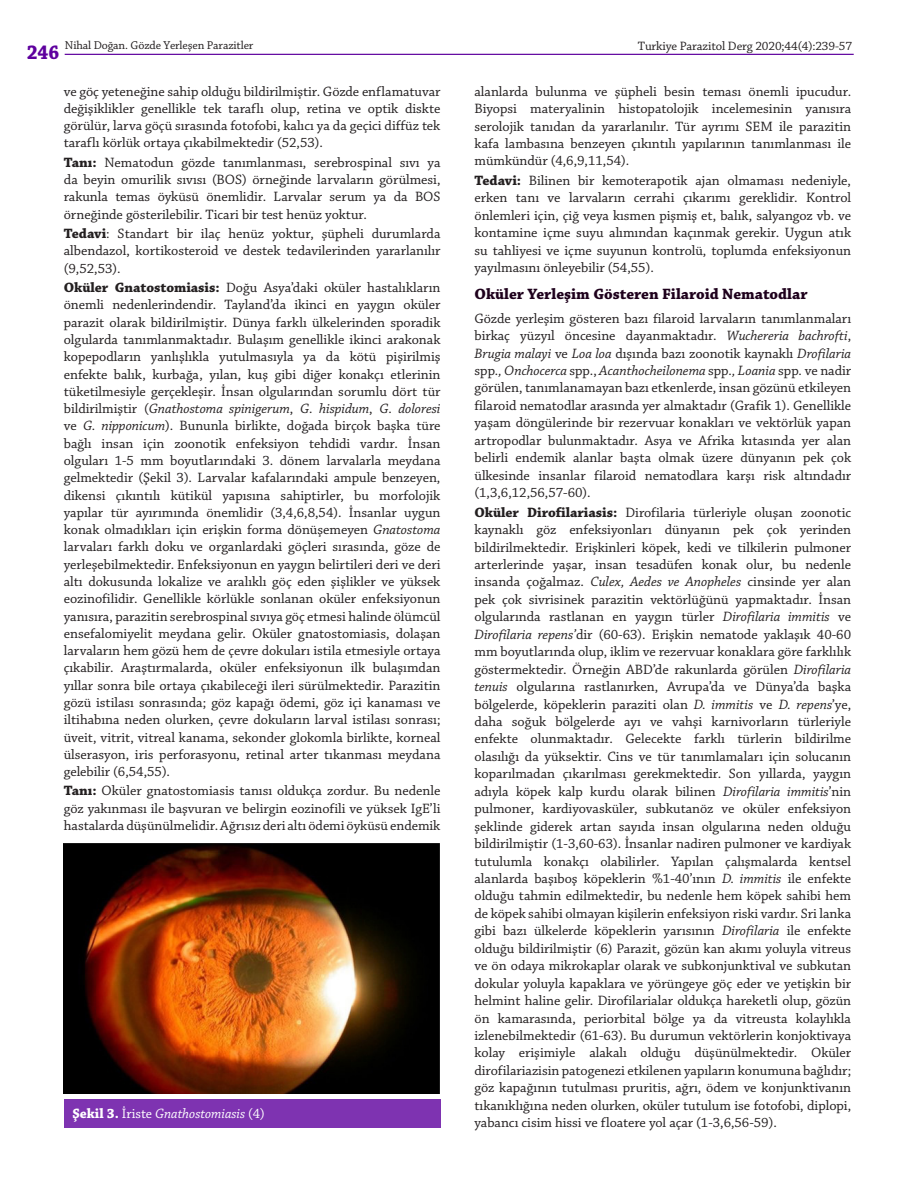
<style>
.page{position:relative;width:915px;height:1191px;background:#fff}
.page>*{position:absolute;margin:0;border:0;box-sizing:border-box;transform-origin:0 0}
.t1{font:700 21px "Chaparral Pro";color:#5e009e;scale:.92 1}
.BOLD{font:700 15.75px "Chaparral Pro";color:#1e001c}
.YAZI{font:14.25px/17.4px "Chaparral Pro";letter-spacing:-.005em;color:#231f20;text-align:justify}
.RESIM-ALTI{font:italic 14.25px "Chaparral Pro";color:#fff}
.t2{font:12.75px "Chaparral Pro";letter-spacing:-.01em;color:#231f20}
.t3{font:12px "Chaparral Pro";letter-spacing:-.01em;color:#231f20}
.s1{font-weight:700}
.s2{font-style:italic}
.s3{font-weight:700;font-style:normal}
.s4{font-style:normal}
</style>
<div class="page">
<hr style="left:65px;top:54px;width:788px;height:1px;background:#5e009e">
<div style="left:64px;top:1098px;width:376px;height:29px;background:#7e33b1"></div>
<img style="left:64px;top:843px;width:376px;height:250px">
<p class="t3" style="left:65px;top:39px;width:190px">Nihal Doğan. Gözde Yerleşen Parazitler</p>
<p class="t2" style="left:637px;top:39px;width:216px">Turkiye Parazitol Derg 2020;44(4):239-57</p>
<h1 class="t1" style="left:27px;top:40px;width:37px">246</h1>
<p class="YAZI" style="left:64px;top:83px;width:378px">ve göç yeteneğine sahip olduğu bildirilmiştir. Gözde enflamatuvar değişiklikler genellikle tek taraflı olup, retina ve optik diskte görülür, larva göçü sırasında fotofobi, kalıcı ya da geçici diffüz tek taraflı körlük ortaya çıkabilmektedir (52,53).</p>
<p class="YAZI" style="left:64px;top:154px;width:378px"><span class="s1">Tanı:</span> Nematodun gözde tanımlanması, serebrospinal sıvı ya da beyin omurilik sıvısı (BOS) örneğinde larvaların görülmesi, rakunla temas öyküsü önemlidir. Larvalar serum ya da BOS örneğinde gösterilebilir. Ticari bir test henüz yoktur.</p>
<p class="YAZI" style="left:64px;top:225px;width:378px"><span class="s1">Tedavi</span>: Standart bir ilaç henüz yoktur, şüpheli durumlarda albendazol, kortikosteroid ve destek tedavilerinden yararlanılır (9,52,53).</p>
<p class="YAZI" style="left:64px;top:279px;width:378px"><span class="s1">Oküler Gnatostomiasis:</span> Doğu Asya’daki oküler hastalıkların önemli nedenlerindendir. Tayland’da ikinci en yaygın oküler parazit olarak bildirilmiştir. Dünya farklı ülkelerinden sporadik olgularda tanımlanmaktadır. Bulaşım genellikle ikinci arakonak kopepodların yanlışlıkla yutulmasıyla ya da kötü pişirilmiş enfekte balık, kurbağa, yılan, kuş gibi diğer konakçı etlerinin tüketilmesiyle gerçekleşir. İnsan olgularından sorumlu dört tür bildirilmiştir (<span class="s2">Gnathostoma spinigerum</span>, <span class="s2">G. hispidum</span>, <span class="s2">G. doloresi </span>ve <span class="s2">G. nipponicum</span>). Bununla birlikte, doğada birçok başka türe bağlı insan için zoonotik enfeksiyon tehdidi vardır. İnsan olguları 1-5 mm boyutlarındaki 3. dönem larvalarla meydana gelmektedir (Şekil 3). Larvalar kafalarındaki ampule benzeyen, dikensi çıkıntılı kütikül yapısına sahiptirler, bu morfolojik yapılar tür ayırımında önemlidir (3,4,6,8,54). İnsanlar uygun konak olmadıkları için erişkin forma dönüşemeyen <span class="s2">Gnatostoma </span>larvaları farklı doku ve organlardaki göçleri sırasında, göze de yerleşebilmektedir. Enfeksiyonun en yaygın belirtileri deri ve deri altı dokusunda lokalize ve aralıklı göç eden şişlikler ve yüksek eozinofilidir. Genellikle körlükle sonlanan oküler enfeksiyonun yanısıra, parazitin serebrospinal sıvıya göç etmesi halinde ölümcül ensefalomiyelit meydana gelir. Oküler gnatostomiasis, dolaşan larvaların hem gözü hem de çevre dokuları istila etmesiyle ortaya çıkabilir. Araştırmalarda, oküler enfeksiyonun ilk bulaşımdan yıllar sonra bile ortaya çıkabileceği ileri sürülmektedir. Parazitin gözü istilası sonrasında; göz kapağı ödemi, göz içi kanaması ve iltihabına neden olurken, çevre dokuların larval istilası sonrası; üveit, vitrit, vitreal kanama, sekonder glokomla birlikte, korneal ülserasyon, iris perforasyonu, retinal arter tıkanması meydana gelebilir (6,54,55).</p>
<p class="YAZI" style="left:64px;top:783px;width:378px"><span class="s1">Tanı:</span> Oküler gnatostomiasis tanısı oldukça zordur. Bu nedenle göz yakınması ile başvuran ve belirgin eozinofili ve yüksek IgE’li hastalarda düşünülmelidir. Ağrısız deri altı ödemi öyküsü endemik</p>
<p class="RESIM-ALTI" style="left:72px;top:1106px;width:194px"><span class="s3">Şekil 3.</span> <span class="s4">İriste</span> Gnathostomiasis <span class="s4">(4)</span></p>
<p class="YAZI" style="left:474px;top:83px;width:378px">alanlarda bulunma ve şüpheli besin teması önemli ipucudur.<br>Biyopsi materyalinin histopatolojik incelemesinin yanısıra serolojik tanıdan da yararlanılır. Tür ayrımı SEM ile parazitin kafa lambasına benzeyen çıkıntılı yapılarının tanımlanması ile mümkündür (4,6,9,11,54).</p>
<p class="YAZI" style="left:474px;top:172px;width:378px"><span class="s1">Tedavi:</span> Bilinen bir kemoterapotik ajan olmaması nedeniyle, erken tanı ve larvaların cerrahi çıkarımı gereklidir. Kontrol önlemleri için, çiğ veya kısmen pişmiş et, balık, salyangoz vb. ve kontamine içme suyu alımından kaçınmak gerekir. Uygun atık su tahliyesi ve içme suyunun kontrolü, toplumda enfeksiyonun yayılmasını önleyebilir (54,55).</p>
<p class="BOLD" style="left:474px;top:285px;width:334px">Oküler Yerleşim Gösteren Filaroid Nematodlar</p>
<p class="YAZI" style="left:474px;top:310px;width:378px">Gözde yerleşim gösteren bazı filaroid larvaların tanımlanmaları birkaç yüzyıl öncesine dayanmaktadır. <span class="s2">Wuchereria bachrofti</span>, <span class="s2">Brugia malayi</span> ve <span class="s2">Loa loa</span> dışında bazı zoonotik kaynaklı <span class="s2">Drofilaria </span>spp<span class="s2">., Onchocerca</span> spp., <span class="s2">Acanthocheilonema</span> spp<span class="s2">., Loania</span> spp<span class="s2">.</span> ve nadir görülen, tanımlanamayan bazı etkenlerde, insan gözünü etkileyen filaroid nematodlar arasında yer almaktadır (Grafik 1). Genellikle yaşam döngülerinde bir rezervuar konakları ve vektörlük yapan artropodlar bulunmaktadır. Asya ve Afrika kıtasında yer alan belirli endemik alanlar başta olmak üzere dünyanın pek çok ülkesinde insanlar filaroid nematodlara karşı risk altındadır (1,3,6,12,56,57-60).</p>
<p class="YAZI" style="left:474px;top:504px;width:378px"><span class="s1">Oküler Dirofilariasis:</span> Dirofilaria türleriyle oluşan zoonotic kaynaklı göz enfeksiyonları dünyanın pek çok yerinden bildirilmektedir. Erişkinleri köpek, kedi ve tilkilerin pulmoner arterlerinde yaşar, insan tesadüfen konak olur, bu nedenle insanda çoğalmaz. <span class="s2">Culex, Aedes ve Anopheles</span> cinsinde yer alan pek çok sivrisinek parazitin vektörlüğünü yapmaktadır. İnsan olgularında rastlanan en yaygın türler <span class="s2">Dirofilaria immitis</span> ve <span class="s2">Dirofilaria repens’</span>dir (60-63). Erişkin nematode yaklaşık 40-60 mm boyutlarında olup, iklim ve rezervuar konaklara göre farklılık göstermektedir. Örneğin ABD’de rakunlarda görülen <span class="s2">Dirofilaria tenuis</span> olgularına rastlanırken, Avrupa’da ve Dünya’da başka bölgelerde, köpeklerin paraziti olan <span class="s2">D. immitis</span> ve <span class="s2">D. repens</span>’ye, daha soğuk bölgelerde ayı ve vahşi karnivorların türleriyle enfekte olunmaktadır. Gelecekte farklı türlerin bildirilme olasılığı da yüksektir. Cins ve tür tanımlamaları için solucanın koparılmadan çıkarılması gerekmektedir. Son yıllarda, yaygın adıyla köpek kalp kurdu olarak bilinen <span class="s2">Dirofilaria immitis</span>’nin pulmoner, kardiyovasküler, subkutanöz ve oküler enfeksiyon şeklinde giderek artan sayıda insan olgularına neden olduğu bildirilmiştir (1-3,60-63). İnsanlar nadiren pulmoner ve kardiyak tutulumla konakçı olabilirler. Yapılan çalışmalarda kentsel alanlarda başıboş köpeklerin %1-40’ının <span class="s2">D. immitis</span> ile enfekte olduğu tahmin edilmektedir, bu nedenle hem köpek sahibi hem de köpek sahibi olmayan kişilerin enfeksiyon riski vardır. Sri lanka gibi bazı ülkelerde köpeklerin yarısının <span class="s2">Dirofilaria</span> ile enfekte olduğu bildirilmiştir (6) Parazit, gözün kan akımı yoluyla vitreus ve ön odaya mikrokaplar olarak ve subkonjunktival ve subkutan dokular yoluyla kapaklara ve yörüngeye göç eder ve yetişkin bir helmint haline gelir. Dirofilarialar oldukça hareketli olup, gözün ön kamarasında, periorbital bölge ya da vitreusta kolaylıkla izlenebilmektedir (61-63). Bu durumun vektörlerin konjoktivaya kolay erişimiyle alakalı olduğu düşünülmektedir. Oküler dirofilariazisin patogenezi etkilenen yapıların konumuna bağlıdır; göz kapağının tutulması pruritis, ağrı, ödem ve konjunktivanın tıkanıklığına neden olurken, oküler tutulum ise fotofobi, diplopi, yabancı cisim hissi ve floatere yol açar (1-3,6,56-59).</p>
</div>
